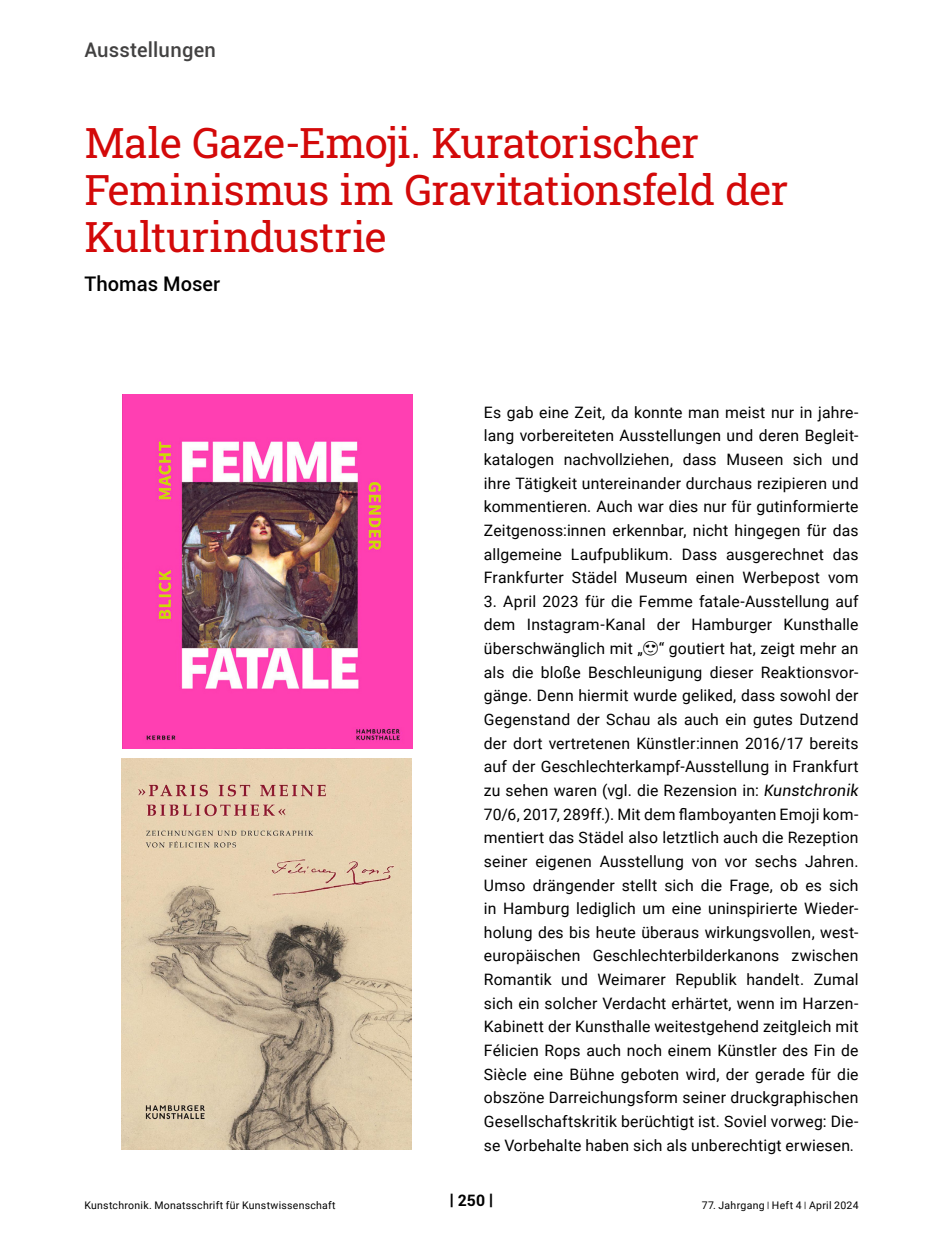
<style>
.page{position:relative;width:943px;height:1241px;background:#fff}
.page>*{position:absolute;margin:0;border:0;box-sizing:border-box;transform-origin:0 0}
.Titel-Slab-rot_24pt{font:42px/47.2px "Roboto Slab";letter-spacing:-.01em;color:#d30909}
.Kapitel_11_5pt{font:500 20.12px "Roboto";letter-spacing:.01em;color:#424141}
.Autorenzeile_9pt{font:500 20.12px "Roboto";color:#000}
.Fließtext{font:15.75px/23.6px "Roboto";letter-spacing:.015em;color:#000;text-align:justify}
.t1{font:700 15.75px "Roboto";color:#000}
.t2{font:10.5px "Roboto";letter-spacing:.025em;color:#000}
.s1{font-style:italic}
.s2{font-family:"Times New Roman"}
.s3{font-size:8.75px}
</style>
<div class="page">
<img style="left:122px;top:394px;width:290px;height:354px">
<img style="left:122px;top:758px;width:289px;height:391px">
<p class="Kapitel_11_5pt" style="left:84px;top:36px;width:133px">Ausstellungen</p>
<p class="Titel-Slab-rot_24pt" style="left:84px;top:118px;width:705px">Male Gaze-Emoji. Kuratorischer<br>Feminismus im Gravitationsfeld der<br>Kulturindustrie</p>
<p class="Autorenzeile_9pt" style="left:84px;top:269px;width:137px">Thomas Moser</p>
<p class="Fließtext" style="left:484px;top:399px;width:376px">Es gab eine Zeit, da konnte man meist nur in jahre&shy;lang vorbereiteten Ausstellungen und deren Begleit&shy;katalogen nachvollziehen, dass Museen sich und ihre Tätigkeit untereinander durchaus rezipieren und kommentieren. Auch war dies nur für gutinformierte Zeitgenoss:innen erkennbar, nicht hingegen für das allgemeine Laufpublikum. Dass ausgerechnet das Frankfurter Städel Museum einen Werbepost vom</p>
<p class="Fließtext" style="left:484px;top:588px;width:376px">3. April 2023 für die Femme fatale-Ausstellung auf dem Instagram-Kanal der Hamburger Kunsthalle überschwänglich mit „ “ goutiert hat, zeigt mehr an als die bloße Beschleunigung dieser Reaktionsvor&shy;gänge. Denn hiermit wurde geliked, dass sowohl der Gegenstand der Schau als auch ein gutes Dutzend der dort vertretenen Künstler:innen 2016/17 bereits auf der Geschlechterkampf-Ausstellung in Frankfurt zu sehen waren (vgl. die Rezension in: <span class="s1">Kunstchronik </span>70/6, 2017, 289ff.). Mit dem flamboyanten Emoji kom&shy;mentiert das Städel also letztlich auch die Rezeption seiner eigenen Ausstellung von vor sechs Jahren.<br>Umso drängender stellt sich die Frage, ob es sich in Hamburg lediglich um eine uninspirierte Wieder&shy;holung des bis heute überaus wirkungsvollen, west&shy;europäischen Geschlechterbilderkanons zwischen Romantik und Weimarer Republik handelt. Zumal sich ein solcher Verdacht erhärtet, wenn im Harzen-Kabinett der Kunsthalle weitestgehend zeitgleich mit Félicien Rops auch noch einem Künstler des Fin de Siècle eine Bühne geboten wird, der gerade für die obszöne Darreichungsform seiner druckgraphischen Gesellschaftskritik berüchtigt ist. Soviel vorweg: Die&shy;se Vorbehalte haben sich als unberechtigt erwiesen<span class="s2">.</span></p>
<p class="t1" style="left:450px;top:1189px;width:45px">| 250 |</p>
<p class="t2" style="left:84px;top:1197px;width:253px">Kunstchronik. Monatsschrift für Kunstwissenschaft</p>
<p class="t2" style="left:701px;top:1197px;width:158px">77. Jahrgang <span class="s3">|</span> Heft 4 <span class="s3">|</span> April 2024</p>
</div>
